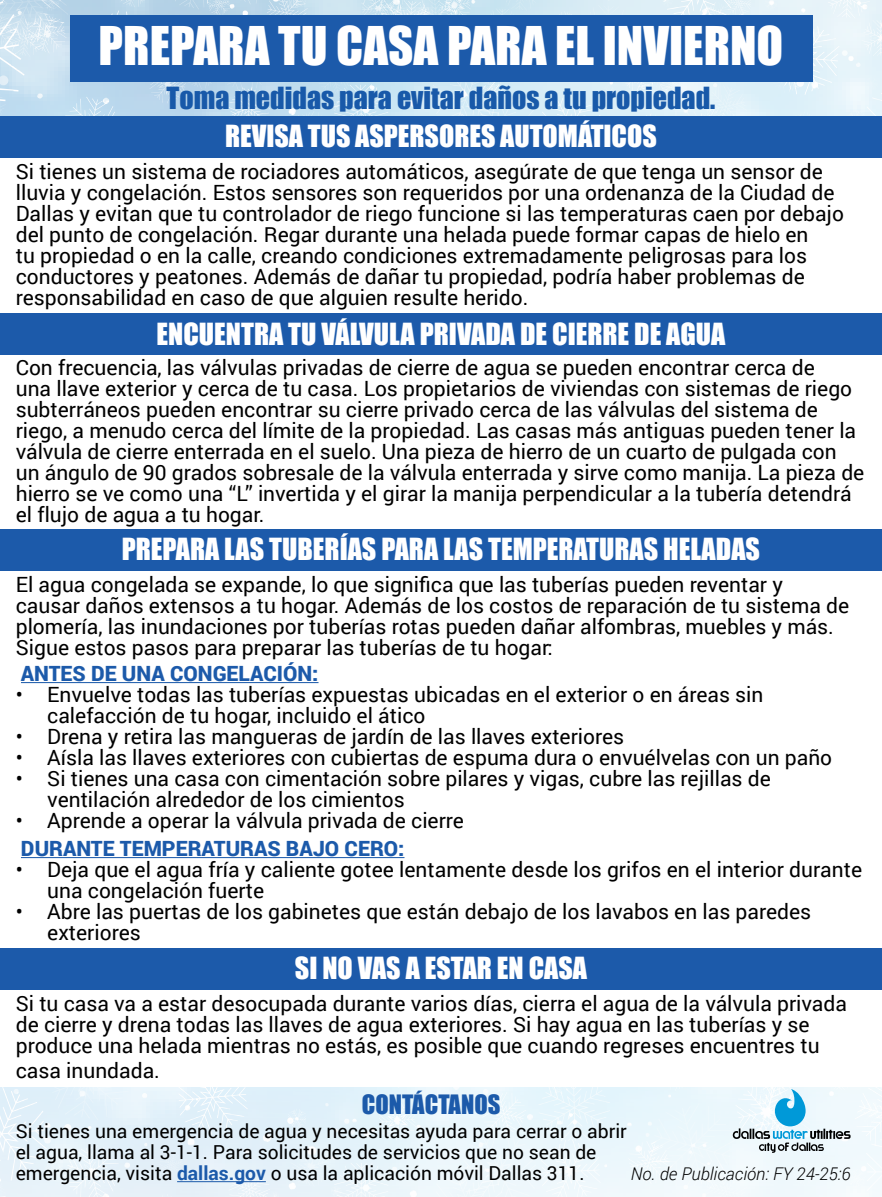
<style>
.page{position:relative;width:882px;height:1197px;background:#fff}
.page>*{position:absolute;margin:0;border:0;box-sizing:border-box;transform-origin:0 0}
.t1{font:49px "Impact";color:#fff}
.t2{font:28px "Impact";color:#fff}
.t3{font:28px "Impact";color:#1859a9}
.t4{font:24.5px "Impact";color:#1c5aaa}
.t5{font:21px/21px "Roboto";color:#000}
.t6{font:900 21px "Roboto";color:#1c5aaa}
.t7{font:19.25px/21px "Roboto";color:#000}
.t8{font:italic 300 17.5px "Roboto";color:#000}
.s1{font-weight:700;color:#1c5aaa}
</style>
<div class="page">
<img style="left:0;top:1087px;width:882px;height:110px">
<div style="left:450px;top:1087px;width:276px;height:11px;background:#e8f6fc"></div>
<img style="left:530px;top:1087px;width:324px;height:5px">
<img style="left:325px;top:1103px;width:421px;height:94px">
<img style="left:37px;top:1196px;width:623px;height:1px">
<img style="left:0;top:0;width:882px;height:116px">
<div style="left:856px;top:20px;width:26px;height:96px;background:#e7f4fa"></div>
<img style="left:149px;top:82px;width:103px;height:21px">
<img style="left:82px;top:10px;width:719px;height:6px">
<img style="left:0;top:0;width:67px;height:76px">
<img style="left:818px;top:1px;width:52px;height:17px">
<img style="left:311px;top:0;width:565px;height:1px">
<div style="left:70px;top:16px;width:742px;height:66px;background:#1c5aaa"></div>
<div style="left:0;top:116px;width:882px;height:41px;background:#1c5aaa"></div>
<div style="left:0;top:313px;width:882px;height:41px;background:#1c5aaa"></div>
<div style="left:0;top:529px;width:882px;height:42px;background:#1c5aaa"></div>
<hr style="left:21px;top:682px;width:298px;height:1px;background:#1c5aaa">
<hr style="left:21px;top:857px;width:384px;height:1px;background:#1c5aaa">
<div style="left:0;top:948px;width:882px;height:41px;background:#1c5aaa"></div>
<hr style="left:177px;top:1181px;width:89px;height:1px;background:#1c5aaa">
<svg style="left:733px;top:1089px;width:118px;height:64px"></svg>
<h1 class="t1" style="left:99px;top:8px;width:686px">PREPARA TU CASA PARA EL INVIERNO</h1>
<h2 class="t3" style="left:167px;top:76px;width:550px">Toma medidas para evitar daños a tu propiedad.</h2>
<h2 class="t2" style="left:225px;top:114px;width:433px">REVISA TUS ASPERSORES AUTOMÁTICOS</h2>
<p class="t5" style="left:16px;top:160px;width:830px">Si tienes un sistema de rociadores automáticos, asegúrate de que tenga un sensor de lluvia y congelación. Estos sensores son requeridos por una ordenanza de la Ciudad de Dallas y evitan que tu controlador de riego funcione si las temperaturas caen por debajo del punto de congelación. Regar durante una helada puede formar capas de hielo en<br>tu propiedad o en la calle, creando condiciones extremadamente peligrosas para los conductores y peatones. Además de dañar tu propiedad, podría haber problemas de responsabilidad en caso de que alguien resulte herido.</p>
<h2 class="t2" style="left:157px;top:312px;width:570px">ENCUENTRA TU VÁLVULA PRIVADA DE CIERRE DE AGUA</h2>
<p class="t5" style="left:16px;top:356px;width:850px">Con frecuencia, las válvulas privadas de cierre de agua se pueden encontrar cerca de<br>una llave exterior y cerca de tu casa. Los propietarios de viviendas con sistemas de riego subterráneos pueden encontrar su cierre privado cerca de las válvulas del sistema de riego, a menudo cerca del límite de la propiedad. Las casas más antiguas pueden tener la válvula de cierre enterrada en el suelo. Una pieza de hierro de un cuarto de pulgada con un ángulo de 90 grados sobresale de la válvula enterrada y sirve como manija. La pieza de hierro se ve como una “L” invertida y el girar la manija perpendicular a la tubería detendrá el flujo de agua a tu hogar.</p>
<h2 class="t2" style="left:122px;top:527px;width:640px">PREPARA LAS TUBERÍAS PARA LAS TEMPERATURAS HELADAS</h2>
<p class="t5" style="left:16px;top:573px;width:835px">El agua congelada se expande, lo que significa que las tuberías pueden reventar y causar daños extensos a tu hogar. Además de los costos de reparación de tu sistema de plomería, las inundaciones por tuberías rotas pueden dañar alfombras, muebles y más.<br>Sigue estos pasos para preparar las tuberías de tu hogar:</p>
<p class="t6" style="left:21px;top:659px;width:299px">ANTES DE UNA CONGELACIÓN:</p>
<p class="t5" style="left:47px;top:683px;width:718px;text-indent:-32px">• Envuelve todas las tuberías expuestas ubicadas en el exterior o en áreas sin calefacción de tu hogar, incluido el ático</p>
<p class="t5" style="left:16px;top:725px;width:610px">• Drena y retira las mangueras de jardín de las llaves exteriores</p>
<p class="t5" style="left:16px;top:746px;width:818px">• Aísla las llaves exteriores con cubiertas de espuma dura o envuélvelas con un paño</p>
<p class="t5" style="left:47px;top:767px;width:725px;text-indent:-32px">• Si tienes una casa con cimentación sobre pilares y vigas, cubre las rejillas de ventilación alrededor de los cimientos</p>
<p class="t5" style="left:16px;top:809px;width:450px">• Aprende a operar la válvula privada de cierre</p>
<p class="t6" style="left:21px;top:834px;width:385px">DURANTE TEMPERATURAS BAJO CERO:</p>
<p class="t5" style="left:47px;top:858px;width:816px;text-indent:-32px">• Deja que el agua fría y caliente gotee lentamente desde los grifos en el interior durante una congelación fuerte</p>
<p class="t5" style="left:47px;top:900px;width:765px;text-indent:-32px">• Abre las puertas de los gabinetes que están debajo de los lavabos en las paredes exteriores</p>
<h2 class="t2" style="left:295px;top:947px;width:294px">SI NO VAS A ESTAR EN CASA</h2>
<p class="t5" style="left:16px;top:993px;width:833px">Si tu casa va a estar desocupada durante varios días, cierra el agua de la válvula privada de cierre y drena todas las llaves de agua exteriores. Si hay agua en las tuberías y se produce una helada mientras no estás, es posible que cuando regreses encuentres tu</p>
<p class="t5" style="left:16px;top:1059px;width:146px">casa inundada.</p>
<p class="t4" style="left:362px;top:1085px;width:140px">CONTÁCTANOS</p>
<p class="t7" style="left:16px;top:1120px;width:613px">Si tienes una emergencia de agua y necesitas ayuda para cerrar o abrir el agua, llama al 3-1-1. Para solicitudes de servicios que no sean de emergencia, visita <span class="s1">dallas.gov</span> o usa la aplicación móvil Dallas 311.</p>
<p class="t8" style="left:631px;top:1161px;width:221px">No. de Publicación: FY 24-25:6</p>
</div>
